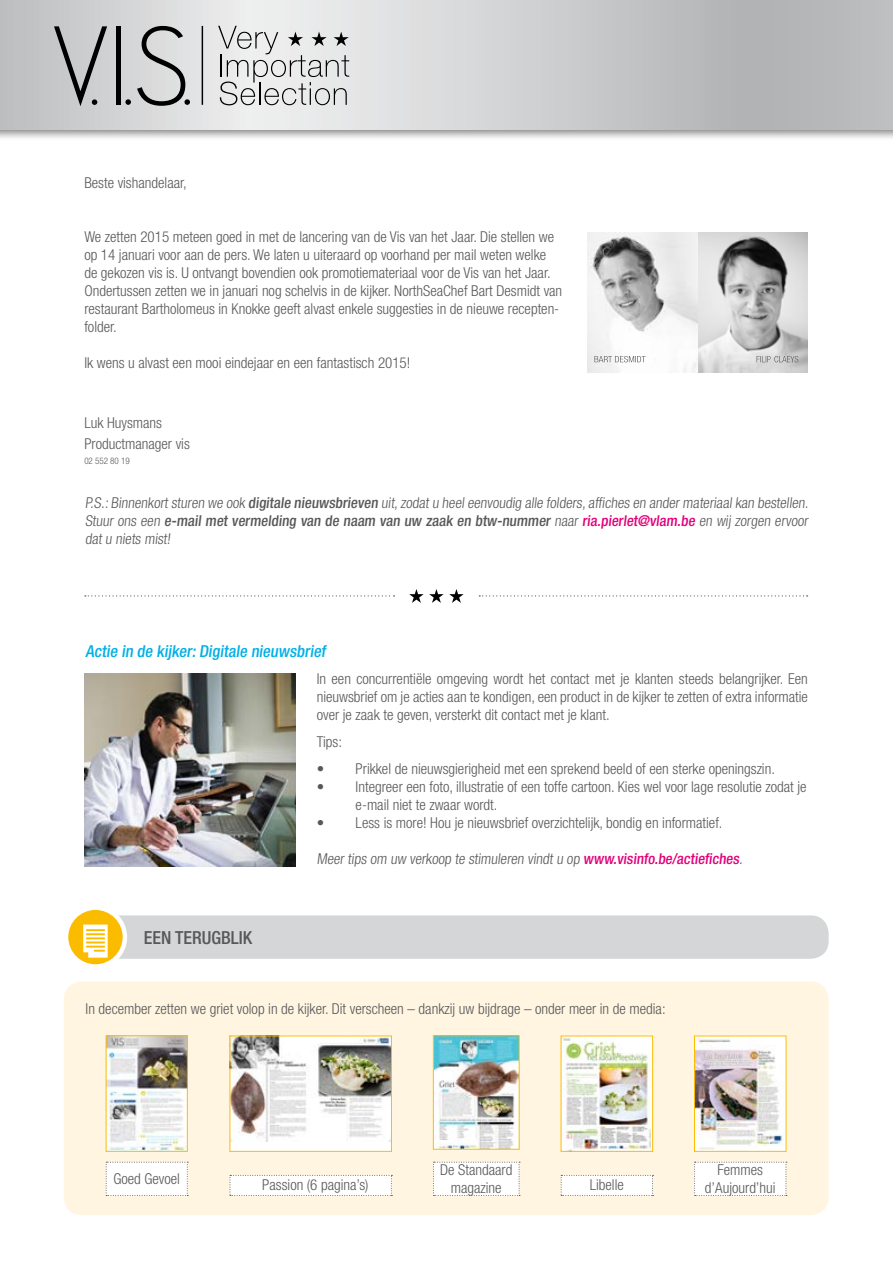
<style>
.page{position:relative;width:893px;height:1263px;background:#fff}
.page>*{position:absolute;margin:0;border:0;box-sizing:border-box;transform-origin:0 0}
.t1{font:500 condensed 18px "Helvetica Neue LT Std";color:#58585a}
.t2{font:500 condensed 16.5px "Helvetica Neue LT Std";color:#00b0e6}
.t3{font:300 condensed 15px/18px "Helvetica Neue LT Std";color:#58585a}
.t4{font:300 condensed 9px "Helvetica Neue LT Std";color:#58585a}
.s1{font-weight:500}
.s2{font-weight:500;color:#e2007a}
</style>
<div class="page">
<svg style="left:409px;top:589px;width:55px;height:14px"></svg>
<svg style="left:85px;top:595px;width:310px;height:1px"></svg>
<svg style="left:479px;top:595px;width:329px;height:1px"></svg>
<img style="left:587px;top:233px;width:220px;height:139px">
<svg style="left:756px;top:356px;width:42px;height:6px"></svg>
<img style="left:84px;top:674px;width:212px;height:192px">
<div style="left:64px;top:981px;width:765px;height:234px;background:#fff5e1;border-radius:18px"></div>
<div style="left:97px;top:915px;width:732px;height:44px;background:#d5d6d7;border-radius:18px"></div>
<svg style="left:66px;top:908px;width:59px;height:58px;background:#fbc523"></svg>
<div style="left:64px;top:905px;width:63px;height:64px;border:4px solid #fff;border-radius:50%"></div>
<div style="left:83px;top:922px;width:25px;height:38px;background:#fbbc00"></div>
<svg style="left:83px;top:924px;width:25px;height:34px"></svg>
<div style="left:230px;top:1036px;width:161px;height:115px;background:#fff"></div>
<img style="left:232px;top:1038px;width:158px;height:103px">
<img style="left:563px;top:1038px;width:88px;height:111px">
<img style="left:696px;top:1038px;width:88px;height:111px">
<img style="left:108px;top:1037px;width:78px;height:112px">
<div style="left:106px;top:1035px;width:82px;height:116px;border:1px solid #fbbc00"></div>
<img style="left:435px;top:1037px;width:82px;height:110px">
<div style="left:433px;top:1035px;width:86px;height:114px;border:1px solid #fbbc00"></div>
<svg style="left:230px;top:1175px;width:162px;height:21px;background:#f9f9f9"></svg>
<svg style="left:561px;top:1175px;width:92px;height:21px;background:#f8f8f8"></svg>
<div style="left:694px;top:1162px;width:93px;height:34px;background:#fff"></div>
<div style="left:106px;top:1162px;width:82px;height:34px;background:#fff"></div>
<div style="left:433px;top:1162px;width:87px;height:34px;background:#fff"></div>
<div style="left:0;top:0;width:893px;height:141px;background:#000;opacity:.5"></div>
<svg style="left:0;top:0;width:893px;height:129px;background:#cacbcd"></svg>
<svg style="left:218px;top:26px;width:131px;height:79px;background:#cbcbcc"></svg>
<hr style="left:202px;top:26px;width:1px;height:79px;background:#000">
<div style="left:116px;top:26px;width:5px;height:79px;background:#000"></div>
<svg style="left:54px;top:26px;width:53px;height:80px;background:#a7a8a9"></svg>
<svg style="left:125px;top:99px;width:6px;height:6px"></svg>
<svg style="left:137px;top:26px;width:53px;height:80px;background:#b0b1b2"></svg>
<svg style="left:594px;top:356px;width:52px;height:6px"></svg>
<p class="t3" style="left:84px;top:174px;width:104px">Beste vishandelaar,</p>
<p class="t3" style="left:84px;top:228px;width:479px">We zetten 2015 meteen goed in met de lancering van de Vis van het Jaar. Die stellen we op 14 januari voor aan de pers. We laten u uiteraard op voorhand per mail weten welke de gekozen vis is. U ontvangt bovendien ook promotiemateriaal voor de Vis van het Jaar.<br>Ondertussen zetten we in januari nog schelvis in de kijker. NorthSeaChef Bart Desmidt van restaurant Bartholomeus in Knokke geeft alvast enkele suggesties in de nieuwe recepten&shy;folder.</p>
<p class="t3" style="left:84px;top:354px;width:328px">Ik wens u alvast een mooi eindejaar en een fantastisch 2015!</p>
<p class="t3" style="left:84px;top:412px;width:107px;line-height:21px">Luk Huysmans<br>Productmanager vis</p>
<p class="t4" style="left:84px;top:456px;width:47px">02 552 80 19</p>
<p class="t3" style="left:85px;top:494px;width:727px;text-align:justify">P.S.:Binnenkort sturen we ook <span class="s1">digitale nieuwsbrieven</span> uit,zodat u heel eenvoudig alle folders,affiches en ander materiaal kan bestellen.<br>Stuur ons een <span class="s1">e-mail met vermelding van de naam van uw zaak en btw-nummer</span> naar <span class="s2">ria.pierlet@vlam.be</span> en wij zorgen ervoor dat u niets mist!</p>
<p class="t2" style="left:86px;top:642px;width:244px">Actie in de kijker:Digitale nieuwsbrief</p>
<p class="t3" style="left:317px;top:670px;width:493px;text-align:justify">In een concurrentiële omgeving wordt het contact met je klanten steeds belangrijker. Een nieuwsbrief om je acties aan te kondigen, een product in de kijker te zetten of extra informatie over je zaak te geven, versterkt dit contact met je klant.</p>
<p class="t3" style="left:317px;top:733px;width:27px">Tips:</p>
<p class="t3" style="left:317px;top:760px;width:460px">• Prikkel de nieuwsgierigheid met een sprekend beeld of een sterke openingszin.</p>
<p class="t3" style="left:356px;top:778px;width:453px;text-indent:-39px">• Integreer een foto, illustratie of een toffe cartoon. Kies wel voor lage resolutie zodat je e-mail niet te zwaar wordt.</p>
<p class="t3" style="left:317px;top:814px;width:407px">• Less is more! Hou je nieuwsbrief overzichtelijk, bondig en informatief.</p>
<p class="t3" style="left:317px;top:850px;width:430px">Meer tips om uw verkoop te stimuleren vindt u op <span class="s2">www.visinfo.be/actiefiches</span>.</p>
<p class="t1" style="left:144px;top:926px;width:110px">EEN TERUGBLIK</p>
<p class="t3" style="left:86px;top:999px;width:581px">In december zetten we griet volop in de kijker. Dit verscheen – dankzij uw bijdrage – onder meer in de media:</p>
<p class="t3" style="left:113px;top:1170px;width:68px">Goed Gevoel</p>
<p class="t3" style="left:440px;top:1161px;width:74px;text-align:center">De Standaard magazine</p>
<p class="t3" style="left:262px;top:1176px;width:108px">Passion (6 pagina’s)</p>
<p class="t3" style="left:590px;top:1176px;width:36px">Libelle</p>
<p class="t3" style="left:705px;top:1161px;width:72px;text-align:center">Femmes d’Aujourd’hui</p>
</div>
